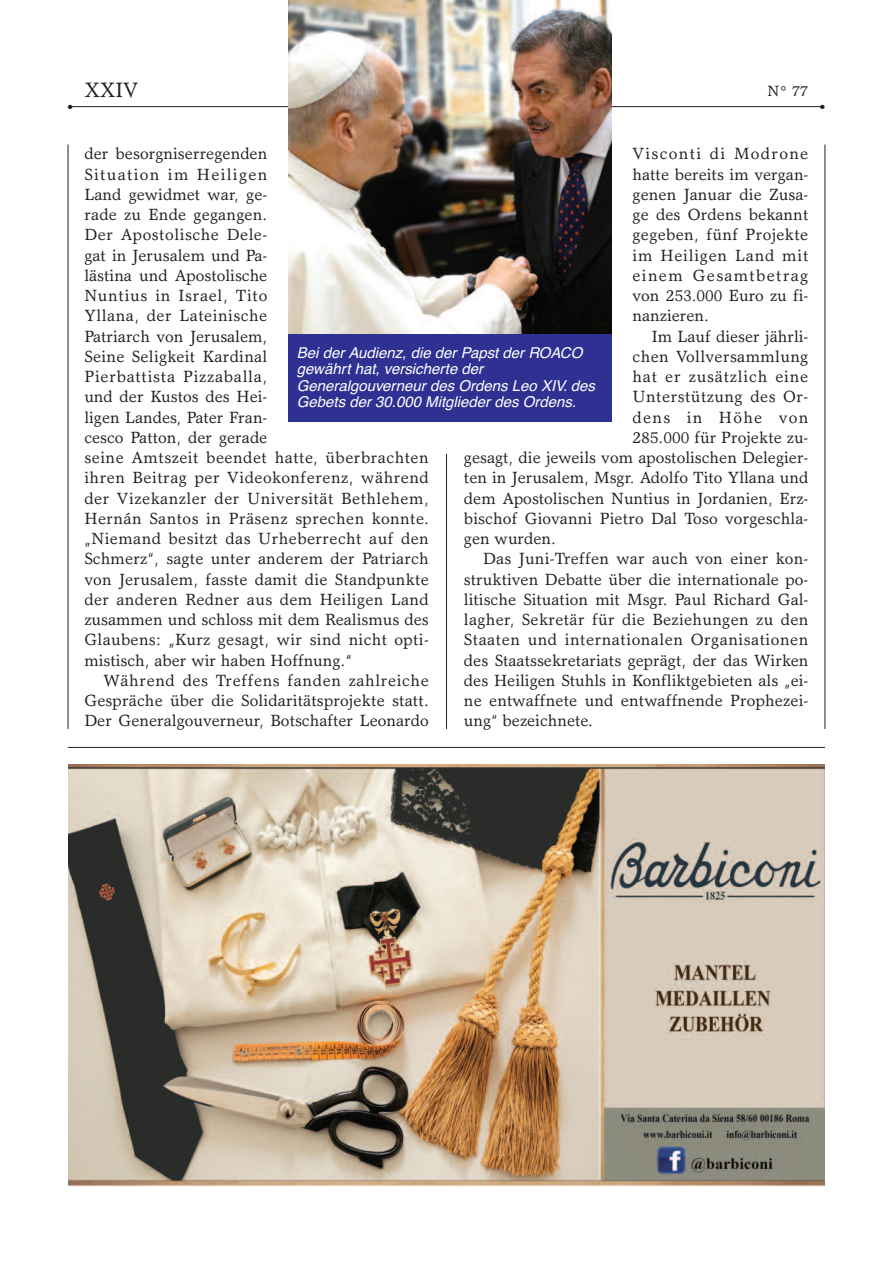
<style>
.page{position:relative;width:893px;height:1263px;background:#fff}
.page>*{position:absolute;margin:0;border:0;box-sizing:border-box;transform-origin:0 0}
.t1{font:21px "Garth Graphic";color:#231f20}
.t2{font:16.35px/20.2px "Garth Graphic";letter-spacing:.01em;color:#231f20;text-align:justify}
.t3{font:16.35px "Garth Graphic";letter-spacing:.03em;color:#231f20}
.t4{font:16.35px "Garth Graphic";letter-spacing:.05em;color:#231f20}
.t5{font:16.35px "Garth Graphic";letter-spacing:.08em;color:#231f20}
.t6{font:italic 15px/16.5px "Helvetica";color:#fff}
.t7{font:15px "Garth Graphic";color:#231f20}
.t8{font:6px "Zapf Dingbats";color:#231f20}
</style>
<div class="page">
<hr style="left:68px;top:145px;width:1px;height:584px;background:#231f20">
<hr style="left:825px;top:145px;width:1px;height:584px;background:#231f20">
<hr style="left:69px;top:106px;width:754px;height:1px;background:#231f20">
<img style="left:68px;top:764px;width:757px;height:422px">
<hr style="left:446px;top:454px;width:1px;height:275px;background:#231f20">
<hr style="left:68px;top:747px;width:757px;height:1px;background:#231f20">
<img style="left:288px;top:0;width:324px;height:335px">
<div style="left:288px;top:335px;width:324px;height:87px;background:#2e3092"></div>
<p class="t1" style="left:84px;top:82px;width:56px">XXIV</p>
<p class="t7" style="left:767px;top:85px;width:42px">N° 77</p>
<p class="t8" style="left:68px;top:103px;width:6px">●</p>
<p class="t8" style="left:820px;top:103px;width:6px">●</p>
<p class="t2" style="left:633px;top:145px;width:177px">Visconti di Modrone hatte bereits im vergan&shy;genen Januar die Zusa&shy;ge des Ordens bekannt gegeben, fünf Projekte im Heiligen Land mit einem Gesamtbetrag von 253.000 Euro zu fi&shy;nanzieren.</p>
<p class="t2" style="left:652px;top:328px;width:158px">Im Lauf dieser jährli-</p>
<p class="t2" style="left:633px;top:348px;width:177px">chen Vollversammlung</p>
<p class="t4" style="left:633px;top:370px;width:177px">hat er zusätzlich eine</p>
<p class="t3" style="left:633px;top:391px;width:177px">Unterstützung des Or-</p>
<p class="t5" style="left:633px;top:411px;width:177px">dens in Höhe von</p>
<p class="t2" style="left:633px;top:429px;width:177px">285.000 für Projekte zu-</p>
<p class="t2" style="left:464px;top:449px;width:346px">gesagt, die jeweils vom apostolischen Delegier-</p>
<p class="t2" style="left:464px;top:469px;width:346px">ten in Jerusalem, Msgr. Adolfo Tito Yllana und</p>
<p class="t2" style="left:464px;top:490px;width:346px">dem Apostolischen Nuntius in Jordanien, Erz-</p>
<p class="t2" style="left:464px;top:510px;width:346px">bischof Giovanni Pietro Dal Toso vorgeschla-</p>
<p class="t2" style="left:464px;top:530px;width:94px">gen wurden.</p>
<p class="t2" style="left:483px;top:550px;width:327px">Das Juni-Treffen war auch von einer kon-</p>
<p class="t2" style="left:464px;top:571px;width:346px">struktiven Debatte über die internationale po-</p>
<p class="t2" style="left:464px;top:591px;width:346px">litische Situation mit Msgr. Paul Richard Gal-</p>
<p class="t2" style="left:464px;top:611px;width:346px">lagher, Sekretär für die Beziehungen zu den</p>
<p class="t3" style="left:464px;top:634px;width:346px">Staaten und internationalen Organisationen</p>
<p class="t2" style="left:464px;top:652px;width:346px">des Staatssekretariats geprägt, der das Wirken</p>
<p class="t2" style="left:464px;top:672px;width:346px">des Heiligen Stuhls in Konfliktgebieten als „ei-</p>
<p class="t2" style="left:464px;top:692px;width:346px">ne entwaffnete und entwaffnende Prophezei-</p>
<p class="t2" style="left:464px;top:712px;width:130px">ung“ bezeichnete.</p>
<p class="t2" style="left:84px;top:145px;width:346px;text-align:left">der besorgniserregenden<br>Situation im Heiligen<br>Land gewidmet war, ge-<br>rade zu Ende gegangen.<br>Der Apostolische Dele-<br>gat in Jerusalem und Pa-<br>lästina und Apostolische<br>Nuntius in Israel, Tito<br>Yllana, der Lateinische<br>Patriarch von Jerusalem,<br>Seine Seligkeit Kardinal<br>Pierbattista Pizzaballa,<br>und der Kustos des Hei-<br>ligen Landes, Pater Fran-<br>cesco Patton, der gerade<br>seine Amtszeit beendet hatte, überbrachten ihren Beitrag per Videokonferenz, während der Vizekanzler der Universität Bethlehem,<br>Hernán Santos in Präsenz sprechen konnte. „Niemand besitzt das Urheberrecht auf den<br>Schmerz“, sagte unter anderem der Patriarch von Jerusalem, fasste damit die Standpunkte der anderen Redner aus dem Heiligen Land zusammen und schloss mit dem Realismus des<br>Glaubens: „Kurz gesagt, wir sind nicht opti&shy;mistisch, aber wir haben Hoffnung.“</p>
<p class="t2" style="left:84px;top:672px;width:346px;text-indent:19px">Während des Treffens fanden zahlreiche Gespräche über die Solidaritätsprojekte statt.<br>Der Generalgouverneur, Botschafter Leonardo</p>
<p class="t6" style="left:297px;top:344px;width:300px">Bei der Audienz, die der Papst der ROACO gewährt hat, versicherte der Generalgouverneur des Ordens Leo XIV. des Gebets der 30.000 Mitglieder des Ordens.</p>
</div>
